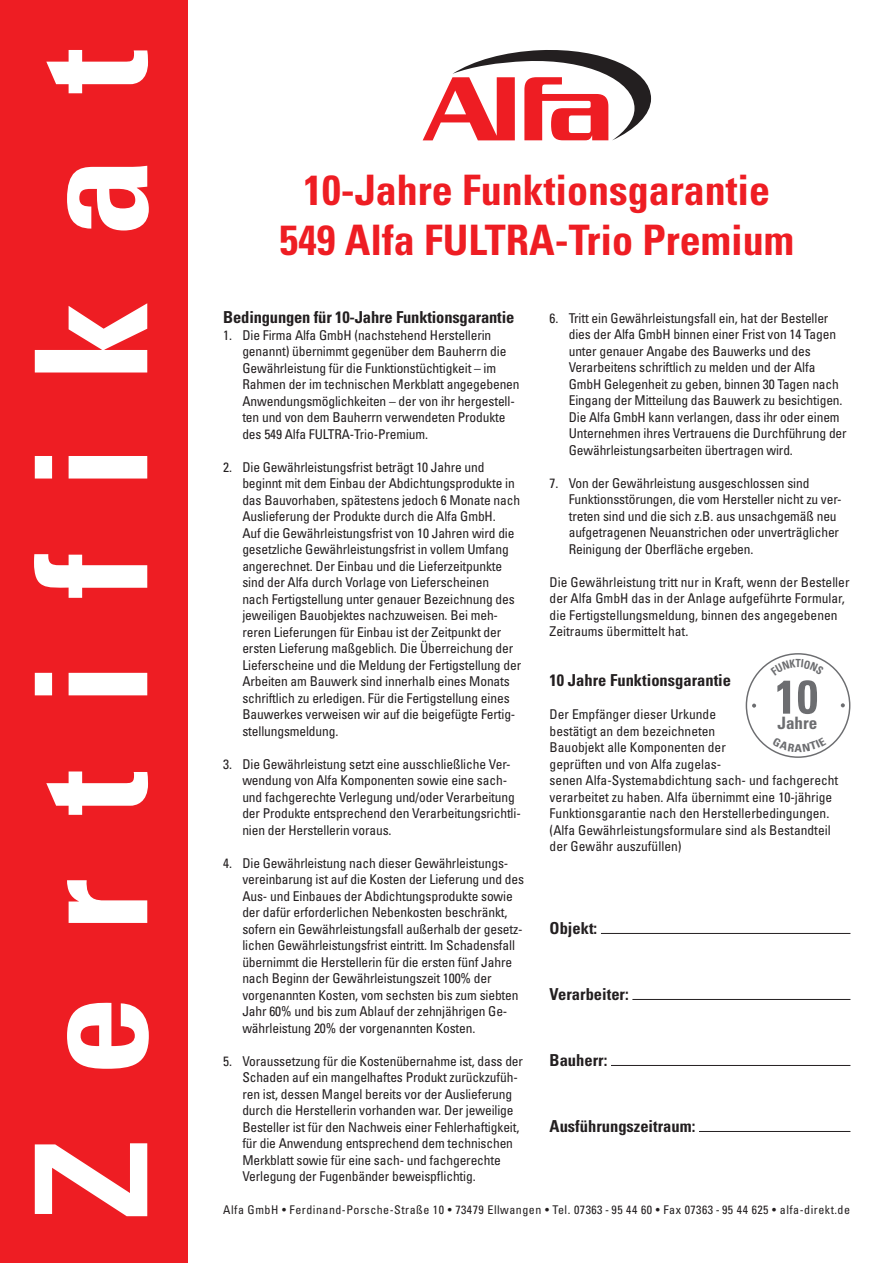
<style>
.page{position:relative;width:893px;height:1263px;background:#fff}
.page>*{position:absolute;margin:0;border:0;box-sizing:border-box;transform-origin:0 0}
.t1{font:700 condensed 42px/50.4px "Univers LT Std";color:#ee1d23;text-align:center}
.t2{font:700 condensed 17.1px "Univers LT Std";color:#6c6d70}
.t3{font:700 condensed 16.5px "Univers LT Std";color:#231f20}
.t4{font:condensed 13.5px/16.5px "Univers LT Std";letter-spacing:-.01em;color:#231f20}
.t5{font:condensed 12px "Univers LT Std";letter-spacing:.04em;color:#231f20}
</style>
<div class="page">
<div style="left:0;top:0;width:187px;height:1263px;background:#ee1d23"></div>
<svg style="left:423px;top:50px;width:228px;height:90px"></svg>
<svg style="left:34px;top:50px;width:115px;height:1166px"></svg>
<svg style="left:752px;top:704px;width:4px;height:4px"></svg>
<svg style="left:841px;top:703px;width:4px;height:4px"></svg>
<hr style="left:601px;top:933px;width:249px;height:1px;background:#231f20">
<hr style="left:632px;top:999px;width:218px;height:1px;background:#231f20">
<hr style="left:611px;top:1065px;width:239px;height:1px;background:#231f20">
<hr style="left:699px;top:1131px;width:151px;height:1px;background:#231f20">
<svg style="left:770px;top:659px;width:54px;height:55px"></svg>
<svg style="left:772px;top:748px;width:54px;height:4px"></svg>
<h1 class="t1" style="left:280px;top:164px;width:516px">10-Jahre Funktionsgarantie<br>549 Alfa FULTRA-Trio Premium</h1>
<p class="t3" style="left:223px;top:307px;width:293px">Bedingungen für 10-Jahre Funktionsgarantie</p>
<p class="t4" style="left:242px;top:326px;width:279px;text-indent:-19px">1. Die Firma Alfa GmbH (nachstehend Herstellerin genannt) übernimmt gegenüber dem Bauherrn die Gewährleistung für die Funktionstüchtigkeit – im Rahmen der im technischen Merkblatt angegebenen Anwendungsmöglichkeiten – der von ihr hergestell&shy;ten und von dem Bauherrn verwendeten Produkte des 549 Alfa FULTRA-Trio-Premium.</p>
<p class="t4" style="left:242px;top:458px;width:280px;text-indent:-19px">2. Die Gewährleistungsfrist beträgt 10 Jahre und beginnt mit dem Einbau der Abdichtungsprodukte in das Bauvorhaben, spätestens jedoch 6 Monate nach Auslieferung der Produkte durch die Alfa GmbH.<br>Auf die Gewährleistungsfrist von 10 Jahren wird die gesetzliche Gewährleistungsfrist in vollem Umfang angerechnet. Der Einbau und die Lieferzeitpunkte sind der Alfa durch Vorlage von Lieferscheinen<br>nach Fertigstellung unter genauer Bezeichnung des jeweiligen Bauobjektes nachzuweisen. Bei meh&shy;reren Lieferungen für Einbau ist der Zeitpunkt der ersten Lieferung maßgeblich. Die Überreichung der Lieferscheine und die Meldung der Fertigstellung der Arbeiten am Bauwerk sind innerhalb eines Monats schriftlich zu erledigen. Für die Fertigstellung eines Bauwerkes verweisen wir auf die beigefügte Fertig&shy;stellungsmeldung.</p>
<p class="t4" style="left:242px;top:755px;width:280px;text-indent:-19px">3. Die Gewährleistung setzt eine ausschließliche Ver&shy;wendung von Alfa Komponenten sowie eine sach&shy;und fachgerechte Verlegung und/oder Verarbeitung der Produkte entsprechend den Verarbeitungsrichtli&shy;nien der Herstellerin voraus.</p>
<p class="t4" style="left:242px;top:854px;width:283px;text-indent:-19px">4. Die Gewährleistung nach dieser Gewährleistungs&shy;vereinbarung ist auf die Kosten der Lieferung und des Aus- und Einbaues der Abdichtungsprodukte sowie der dafür erforderlichen Nebenkosten beschränkt, sofern ein Gewährleistungsfall außerhalb der gesetz&shy;lichen Gewährleistungsfrist eintritt. Im Schadensfall übernimmt die Herstellerin für die ersten fünf Jahre nach Beginn der Gewährleistungszeit 100% der vorgenannten Kosten, vom sechsten bis zum siebten Jahr 60% und bis zum Ablauf der zehnjährigen Ge&shy;währleistung 20% der vorgenannten Kosten.</p>
<p class="t4" style="left:242px;top:1052px;width:282px;text-indent:-19px">5. Voraussetzung für die Kostenübernahme ist, dass der Schaden auf ein mangelhaftes Produkt zurückzufüh&shy;ren ist, dessen Mangel bereits vor der Auslieferung durch die Herstellerin vorhanden war. Der jeweilige Besteller ist für den Nachweis einer Fehlerhaftigkeit, für die Anwendung entsprechend dem technischen Merkblatt sowie für eine sach- und fachgerechte Verlegung der Fugenbänder beweispflichtig.</p>
<p class="t4" style="left:569px;top:310px;width:279px;text-indent:-19px">6. Tritt ein Gewährleistungsfall ein, hat der Besteller dies der Alfa GmbH binnen einer Frist von 14 Tagen unter genauer Angabe des Bauwerks und des Verarbeitens schriftlich zu melden und der Alfa GmbH Gelegenheit zu geben, binnen 30 Tagen nach Eingang der Mitteilung das Bauwerk zu besichtigen.<br>Die Alfa GmbH kann verlangen, dass ihr oder einem Unternehmen ihres Vertrauens die Durchführung der Gewährleistungsarbeiten übertragen wird.</p>
<p class="t4" style="left:569px;top:475px;width:275px;text-indent:-19px">7. Von der Gewährleistung ausgeschlossen sind Funktionsstörungen, die vom Hersteller nicht zu ver&shy;treten sind und die sich z.B. aus unsachgemäß neu aufgetragenen Neuanstrichen oder unverträglicher Reinigung der Oberfläche ergeben.</p>
<p class="t4" style="left:550px;top:574px;width:301px">Die Gewährleistung tritt nur in Kraft, wenn der Besteller der Alfa GmbH das in der Anlage aufgeführte Formular, die Fertigstellungsmeldung, binnen des angegebenen Zeitraums übermittelt hat.</p>
<p class="t3" style="left:550px;top:670px;width:183px">10 Jahre Funktionsgarantie</p>
<p class="t4" style="left:550px;top:706px;width:290px">Der Empfänger dieser Urkunde<br>bestätigt an dem bezeichneten<br>Bauobjekt alle Komponenten der<br>geprüften und von Alfa zugelas-<br>senen Alfa-Systemabdichtung sach- und fachgerecht verarbeitet zu haben. Alfa übernimmt eine 10-jährige Funktionsgarantie nach den Herstellerbedingungen. (Alfa Gewährleistungsformulare sind als Bestandteil der Gewähr auszufüllen)</p>
<p class="t2" style="left:777px;top:712px;width:41px">Jahre</p>
<p class="t3" style="left:550px;top:918px;width:49px">Objekt:</p>
<p class="t3" style="left:550px;top:984px;width:81px">Verarbeiter:</p>
<p class="t3" style="left:550px;top:1050px;width:59px">Bauherr:</p>
<p class="t3" style="left:550px;top:1116px;width:147px">Ausführungszeitraum:</p>
<p class="t5" style="left:223px;top:1202px;width:628px">Alfa GmbH • Ferdinand-Porsche-Straße 10 • 73479 Ellwangen • Tel. 07363 - 95 44 60 • Fax 07363 - 95 44 625 • alfa-direkt.de</p>
</div>
